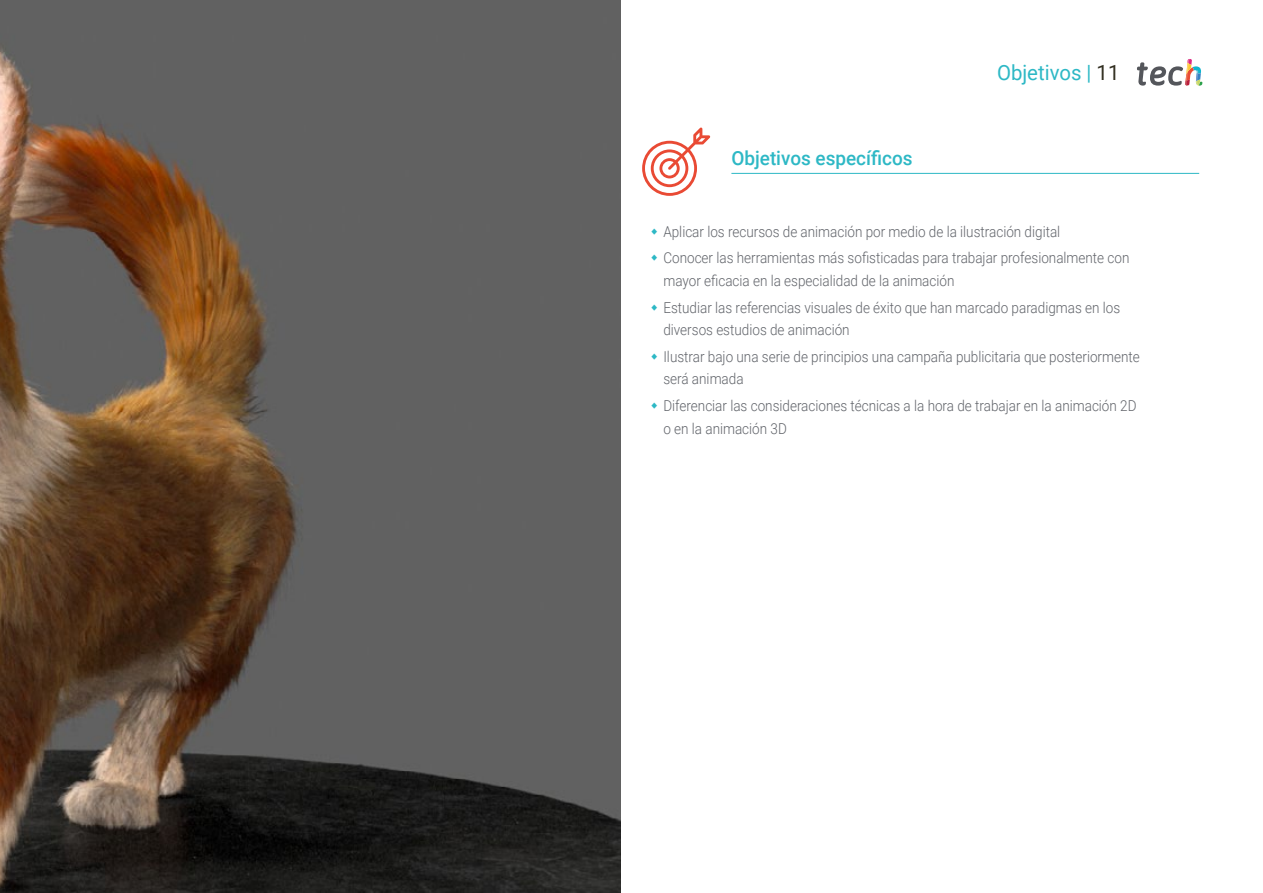
<style>
.page{position:relative;width:1263px;height:893px;background:#fff}
.page>*{position:absolute;margin:0;border:0;box-sizing:border-box;transform-origin:0 0}
.t1{font:21px "Roboto";color:#2db8c5}
.t2{font:500 19.5px "Roboto";color:#2db8c5}
.t3{font:300 15px/26.7px "Roboto";color:#61646a;scale:.9 1}
.s1{color:#312e20}
</style>
<div class="page">
<hr style="left:731px;top:173px;width:468px;height:1px;background:#2db8c5">
<svg style="left:642px;top:127px;width:68px;height:69px"></svg>
<img style="left:0;top:0;width:621px;height:893px">
<svg style="left:1137px;top:59px;width:65px;height:27px"></svg>
<h2 class="t2" style="left:731px;top:144px;width:183px">Objetivos específicos</h2>
<h1 class="t1" style="left:997px;top:57px;width:124px">Objetivos | <span class="s1">11</span></h1>
<p class="t3" style="left:663px;top:217px;width:519px">Aplicar los recursos de animación por medio de la ilustración digital<br>Conocer las herramientas más sofisticadas para trabajar profesionalmente con</p>
<p class="t3" style="left:663px;top:267px;width:509px">mayor eficacia en la especialidad de la animación<br>Estudiar las referencias visuales de éxito que han marcado paradigmas en los</p>
<p class="t3" style="left:663px;top:316px;width:531px">diversos estudios de animación<br>Ilustrar bajo una serie de principios una campaña publicitaria que posteriormente</p>
<p class="t3" style="left:663px;top:365px;width:527px">será animada<br>Diferenciar las consideraciones técnicas a la hora de trabajar en la animación 2D</p>
<p class="t3" style="left:663px;top:414px;width:139px">o en la animación 3D</p>
</div>
